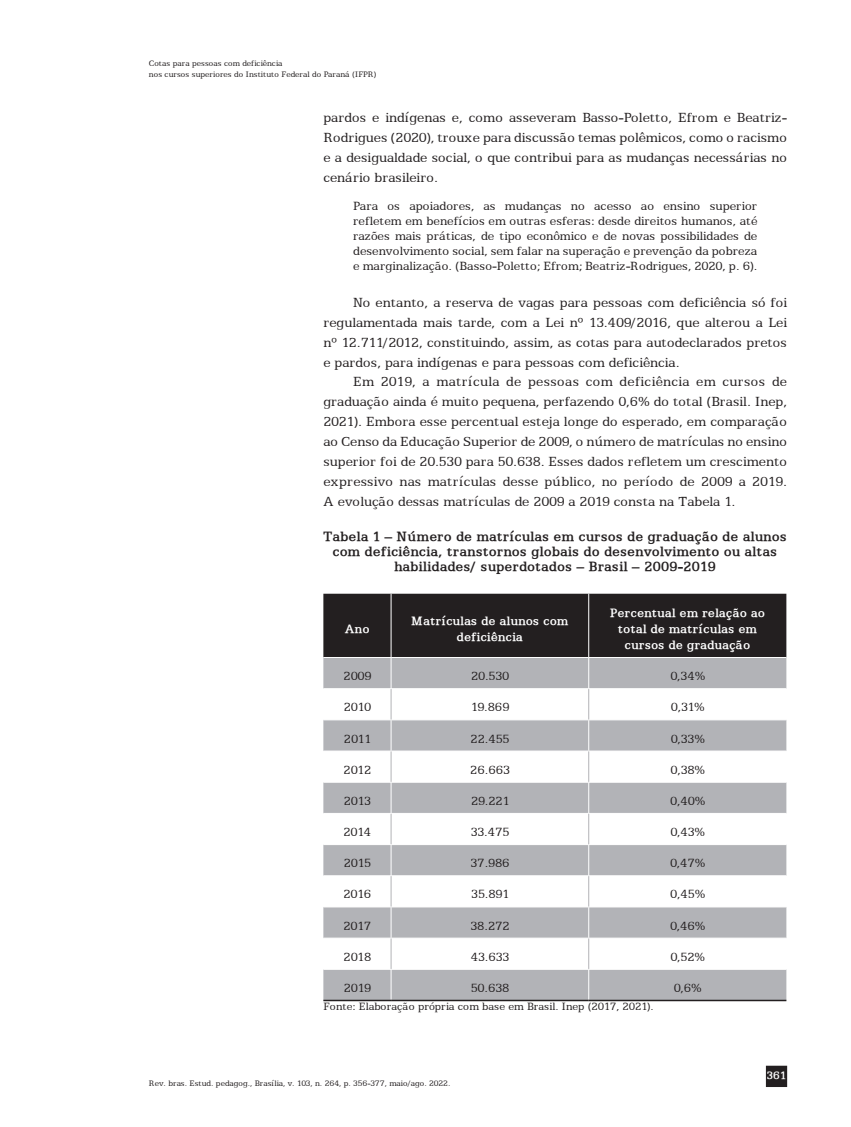
<style>
.page{position:relative;width:851px;height:1127px;background:#fff}
.page>*{position:absolute;margin:0;border:0;box-sizing:border-box;transform-origin:0 0}
.t1{font:15px/20px "Eggo Normal";color:#231f20;text-align:justify}
.t2{font:700 15px/15px "Eggo";color:#231f20;text-align:center}
.t3{font:13.5px/15px "Eggo Normal";color:#231f20;text-align:justify}
.t4{font:700 13.5px/16.2px "Eggo";color:#fff;text-align:center}
.t5{font:12px "Eggo Normal";color:#231f20}
.t6{font:700 12px "Eggo";color:#fff}
.t7{font:9px/10.5px "Eggo Normal";color:#231f20}
</style>
<div class="page">
<div style="left:766px;top:1066px;width:20px;height:20px;background:#231f20"></div>
<div style="left:765px;top:1066px;width:22px;height:21px;border:2px solid #231f20"></div>
<div style="left:323px;top:594px;width:463px;height:63px;background:#231f20"></div>
<svg style="left:323px;top:658px;width:463px;height:342px;fill:#b2b3b7"></svg>
<hr style="left:390px;top:594px;width:1px;height:63px;background:#fff">
<hr style="left:588px;top:594px;width:1px;height:63px;background:#fff">
<hr style="left:390px;top:658px;width:1px;height:30px;background:#fff">
<hr style="left:588px;top:658px;width:1px;height:30px;background:#fff">
<hr style="left:323px;top:688px;width:68px;height:1px;background:#fff">
<hr style="left:391px;top:688px;width:197px;height:1px;background:#fff">
<hr style="left:588px;top:688px;width:198px;height:1px;background:#fff">
<hr style="left:323px;top:719px;width:68px;height:1px;background:#fff">
<hr style="left:391px;top:719px;width:197px;height:1px;background:#fff">
<hr style="left:390px;top:720px;width:1px;height:31px;background:#fff">
<hr style="left:588px;top:719px;width:198px;height:1px;background:#fff">
<hr style="left:588px;top:720px;width:1px;height:31px;background:#fff">
<hr style="left:323px;top:751px;width:68px;height:1px;background:#fff">
<hr style="left:391px;top:751px;width:197px;height:1px;background:#fff">
<hr style="left:588px;top:751px;width:198px;height:1px;background:#fff">
<hr style="left:323px;top:782px;width:68px;height:1px;background:#fff">
<hr style="left:391px;top:782px;width:197px;height:1px;background:#fff">
<hr style="left:390px;top:782px;width:1px;height:31px;background:#fff">
<hr style="left:588px;top:782px;width:198px;height:1px;background:#fff">
<hr style="left:588px;top:782px;width:1px;height:31px;background:#fff">
<hr style="left:323px;top:813px;width:68px;height:1px;background:#fff">
<hr style="left:391px;top:813px;width:197px;height:1px;background:#fff">
<hr style="left:588px;top:813px;width:198px;height:1px;background:#fff">
<hr style="left:323px;top:844px;width:68px;height:1px;background:#fff">
<hr style="left:391px;top:844px;width:197px;height:1px;background:#fff">
<hr style="left:390px;top:845px;width:1px;height:30px;background:#fff">
<hr style="left:588px;top:844px;width:198px;height:1px;background:#fff">
<hr style="left:588px;top:845px;width:1px;height:30px;background:#fff">
<hr style="left:323px;top:875px;width:68px;height:1px;background:#fff">
<hr style="left:391px;top:875px;width:197px;height:1px;background:#fff">
<hr style="left:588px;top:875px;width:198px;height:1px;background:#fff">
<hr style="left:323px;top:906px;width:68px;height:1px;background:#fff">
<hr style="left:391px;top:906px;width:197px;height:1px;background:#fff">
<hr style="left:390px;top:907px;width:1px;height:31px;background:#fff">
<hr style="left:588px;top:906px;width:198px;height:1px;background:#fff">
<hr style="left:588px;top:907px;width:1px;height:31px;background:#fff">
<hr style="left:323px;top:938px;width:68px;height:1px;background:#fff">
<hr style="left:391px;top:938px;width:197px;height:1px;background:#fff">
<hr style="left:588px;top:938px;width:198px;height:1px;background:#fff">
<hr style="left:323px;top:969px;width:68px;height:1px;background:#fff">
<hr style="left:391px;top:969px;width:197px;height:1px;background:#fff">
<hr style="left:390px;top:969px;width:1px;height:31px;background:#fff">
<hr style="left:588px;top:969px;width:198px;height:1px;background:#fff">
<hr style="left:588px;top:969px;width:1px;height:31px;background:#fff">
<hr style="left:390px;top:689px;width:1px;height:30px;background:#b2b3b7">
<hr style="left:588px;top:689px;width:1px;height:30px;background:#b2b3b7">
<hr style="left:390px;top:814px;width:1px;height:30px;background:#b2b3b7">
<hr style="left:588px;top:814px;width:1px;height:30px;background:#b2b3b7">
<hr style="left:390px;top:876px;width:1px;height:30px;background:#b2b3b7">
<hr style="left:588px;top:876px;width:1px;height:30px;background:#b2b3b7">
<hr style="left:390px;top:938px;width:1px;height:31px;background:#b2b3b7">
<hr style="left:588px;top:938px;width:1px;height:31px;background:#b2b3b7">
<hr style="left:323px;top:1000px;width:68px;height:1px;background:#231f20">
<hr style="left:391px;top:1000px;width:197px;height:1px;background:#231f20">
<hr style="left:588px;top:1000px;width:198px;height:1px;background:#231f20">
<hr style="left:390px;top:751px;width:1px;height:31px;background:#b2b3b7">
<hr style="left:588px;top:751px;width:1px;height:31px;background:#b2b3b7">
<p class="t7" style="left:149px;top:57px;width:229px">Cotas para pessoas com deficiência<br>nos cursos superiores do Instituto Federal do Paraná (IFPR)</p>
<p class="t1" style="left:323px;top:106px;width:465px">pardos e indígenas e, como asseveram Basso-Poletto, Efrom e Beatriz-Rodrigues (2020), trouxe para discussão temas polêmicos, como o racismo e a desigualdade social, o que contribui para as mudanças necessárias no cenário brasileiro.</p>
<p class="t3" style="left:353px;top:197px;width:405px">Para os apoiadores, as mudanças no acesso ao ensino superior refletem em benefícios em outras esferas: desde direitos humanos, até razões mais práticas, de tipo econômico e de novas possibilidades de desenvolvimento social, sem falar na superação e prevenção da pobreza e marginalização. (Basso-Poletto; Efrom; Beatriz-Rodrigues, 2020, p. 6).</p>
<p class="t1" style="left:323px;top:290px;width:465px;text-indent:30px">No entanto, a reserva de vagas para pessoas com deficiência só foi regulamentada mais tarde, com a Lei nº 13.409/2016, que alterou a Lei nº 12.711/2012, constituindo, assim, as cotas para autodeclarados pretos e pardos, para indígenas e para pessoas com deficiência.</p>
<p class="t1" style="left:323px;top:370px;width:465px;text-indent:30px">Em 2019, a matrícula de pessoas com deficiência em cursos de graduação ainda é muito pequena, perfazendo 0,6% do total (Brasil. Inep, 2021). Embora esse percentual esteja longe do esperado, em comparação ao Censo da Educação Superior de 2009, o número de matrículas no ensino superior foi de 20.530 para 50.638. Esses dados refletem um crescimento expressivo nas matrículas desse público, no período de 2009 a 2019.<br>A evolução dessas matrículas de 2009 a 2019 consta na Tabela 1.</p>
<p class="t2" style="left:323px;top:527px;width:465px">Tabela 1 – Número de matrículas em cursos de graduação de alunos com deficiência, transtornos globais do desenvolvimento ou altas habilidades/ superdotados – Brasil – 2009-2019</p>
<p class="t4" style="left:345px;top:619px;width:26px">Ano</p>
<p class="t4" style="left:411px;top:611px;width:158px">Matrículas de alunos com deficiência</p>
<p class="t4" style="left:610px;top:603px;width:156px">Percentual em relação ao total de matrículas em cursos de graduação</p>
<p class="t3" style="left:343px;top:667px;width:29px">2009</p>
<p class="t3" style="left:471px;top:667px;width:40px">20.530</p>
<p class="t3" style="left:670px;top:667px;width:36px">0,34%</p>
<p class="t3" style="left:343px;top:698px;width:29px">2010</p>
<p class="t3" style="left:471px;top:698px;width:40px">19.869</p>
<p class="t3" style="left:670px;top:698px;width:35px">0,31%</p>
<p class="t3" style="left:344px;top:729px;width:28px">2011</p>
<p class="t3" style="left:470px;top:729px;width:40px">22.455</p>
<p class="t3" style="left:670px;top:729px;width:36px">0,33%</p>
<p class="t3" style="left:343px;top:761px;width:29px">2012</p>
<p class="t3" style="left:470px;top:761px;width:41px">26.663</p>
<p class="t3" style="left:670px;top:761px;width:36px">0,38%</p>
<p class="t3" style="left:344px;top:792px;width:29px">2013</p>
<p class="t3" style="left:471px;top:792px;width:40px">29.221</p>
<p class="t3" style="left:670px;top:792px;width:36px">0,40%</p>
<p class="t3" style="left:343px;top:823px;width:29px">2014</p>
<p class="t3" style="left:470px;top:823px;width:40px">33.475</p>
<p class="t3" style="left:670px;top:823px;width:36px">0,43%</p>
<p class="t3" style="left:343px;top:854px;width:29px">2015</p>
<p class="t3" style="left:470px;top:854px;width:40px">37.986</p>
<p class="t3" style="left:670px;top:854px;width:37px">0,47%</p>
<p class="t3" style="left:343px;top:885px;width:29px">2016</p>
<p class="t3" style="left:471px;top:885px;width:39px">35.891</p>
<p class="t3" style="left:670px;top:885px;width:36px">0,45%</p>
<p class="t3" style="left:343px;top:916px;width:29px">2017</p>
<p class="t3" style="left:470px;top:916px;width:41px">38.272</p>
<p class="t3" style="left:670px;top:916px;width:37px">0,46%</p>
<p class="t3" style="left:343px;top:948px;width:29px">2018</p>
<p class="t3" style="left:470px;top:948px;width:40px">43.633</p>
<p class="t3" style="left:670px;top:948px;width:36px">0,52%</p>
<p class="t3" style="left:344px;top:979px;width:29px">2019</p>
<p class="t3" style="left:470px;top:979px;width:40px">50.638</p>
<p class="t3" style="left:673px;top:979px;width:29px">0,6%</p>
<p class="t5" style="left:323px;top:997px;width:331px">Fonte: Elaboração própria com base em Brasil. Inep (2017, 2021).</p>
<p class="t7" style="left:149px;top:1076px;width:303px">Rev. bras. Estud. pedagog., Brasília, v. 103, n. 264, p. 356-377, maio/ago. 2022.</p>
<p class="t6" style="left:766px;top:1066px;width:21px">361</p>
</div>
